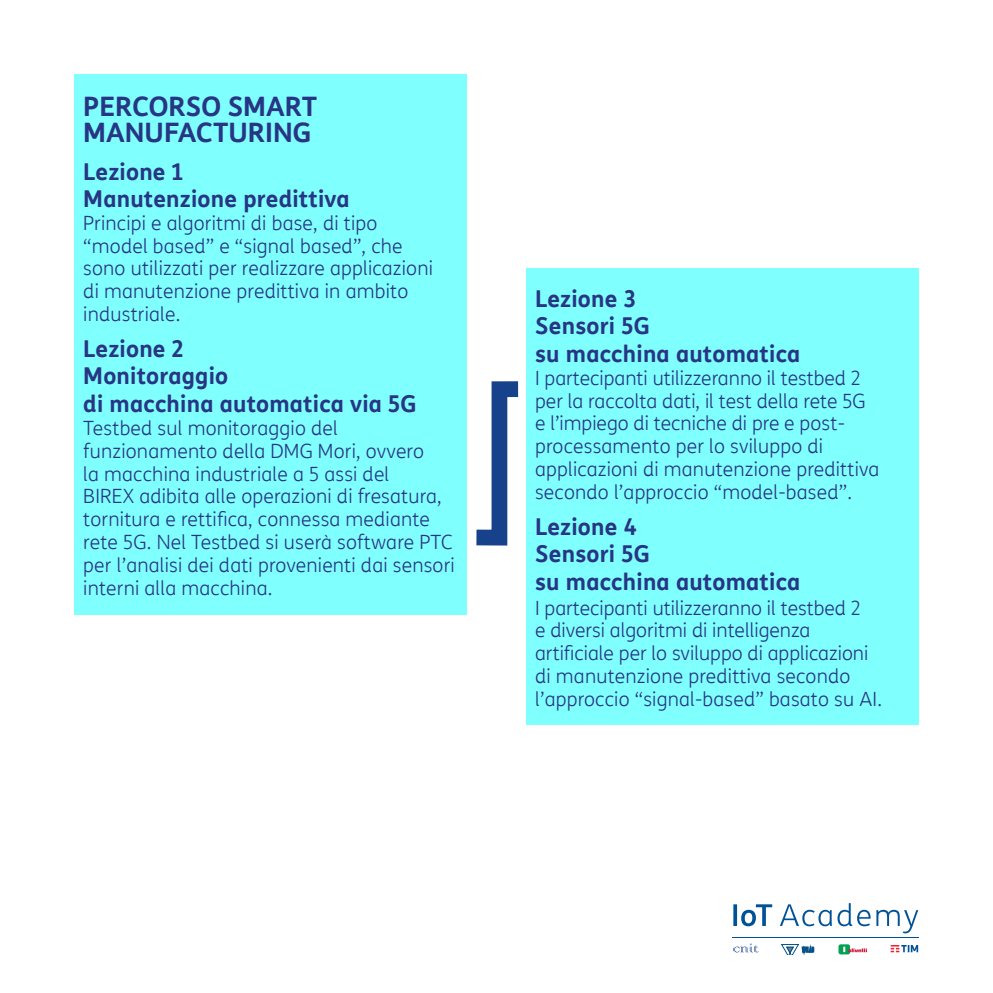
<style>
.page{position:relative;width:993px;height:993px;background:#fff}
.page>*{position:absolute;margin:0;border:0;box-sizing:border-box;transform-origin:0 0}
.t1{font:700 26.25px/26.2px "TIM Sans";color:#273684}
.t2{font:700 22.75px/27.7px "TIM Sans";letter-spacing:.01em;color:#273684}
.t3{font:300 19.25px/22.8px "TIM Sans";letter-spacing:.01em;color:#273684}
</style>
<div class="page">
<div style="left:74px;top:74px;width:392px;height:541px;background:#80ffff"></div>
<svg style="left:466px;top:373px;width:53px;height:180px"></svg>
<div style="left:526px;top:268px;width:392px;height:456px;background:#80ffff"></div>
<svg style="left:890px;top:945px;width:27px;height:6px"></svg>
<hr style="left:732px;top:937px;width:186px;height:1px;background:#005297">
<svg style="left:733px;top:904px;width:39px;height:22px"></svg>
<svg style="left:780px;top:904px;width:51px;height:22px"></svg>
<svg style="left:837px;top:903px;width:33px;height:23px"></svg>
<svg style="left:876px;top:909px;width:41px;height:24px"></svg>
<svg style="left:838px;top:944px;width:28px;height:10px"></svg>
<svg style="left:733px;top:943px;width:25px;height:9px"></svg>
<svg style="left:781px;top:944px;width:32px;height:10px"></svg>
<h1 class="t1" style="left:83px;top:92px;width:235px">PERCORSO SMART<br>MANUFACTURING</h1>
<p class="t2" style="left:83px;top:157px;width:268px">Lezione 1<br>Manutenzione predittiva</p>
<p class="t3" style="left:83px;top:211px;width:351px">Principi e algoritmi di base, di tipo “model based” e “signal based”, che sono utilizzati per realizzare applicazioni di manutenzione predittiva in ambito industriale.</p>
<p class="t2" style="left:83px;top:334px;width:335px">Lezione 2<br>Monitoraggio<br>di macchina automatica via 5G</p>
<p class="t3" style="left:83px;top:416px;width:373px">Testbed sul monitoraggio del funzionamento della DMG Mori, ovvero<br>la macchina industriale a 5 assi del<br>BIREX adibita alle operazioni di fresatura, tornitura e rettifica, connessa mediante rete 5G. Nel Testbed si userà software PTC per l’analisi dei dati provenienti dai sensori interni alla macchina.</p>
<p class="t2" style="left:535px;top:283px;width:266px">Lezione 3<br>Sensori 5G<br>su macchina automatica</p>
<p class="t3" style="left:535px;top:366px;width:345px">I partecipanti utilizzeranno il testbed 2 per la raccolta dati, il test della rete 5G e l’impiego di tecniche di pre e post&shy;processamento per lo sviluppo di applicazioni di manutenzione predittiva secondo l’approccio “model-based”.</p>
<p class="t2" style="left:535px;top:511px;width:266px">Lezione 4<br>Sensori 5G<br>su macchina automatica</p>
<p class="t3" style="left:535px;top:596px;width:348px">I partecipanti utilizzeranno il testbed 2<br>e diversi algoritmi di intelligenza artificiale per lo sviluppo di applicazioni di manutenzione predittiva secondo l’approccio “signal-based” basato su AI.</p>
</div>
